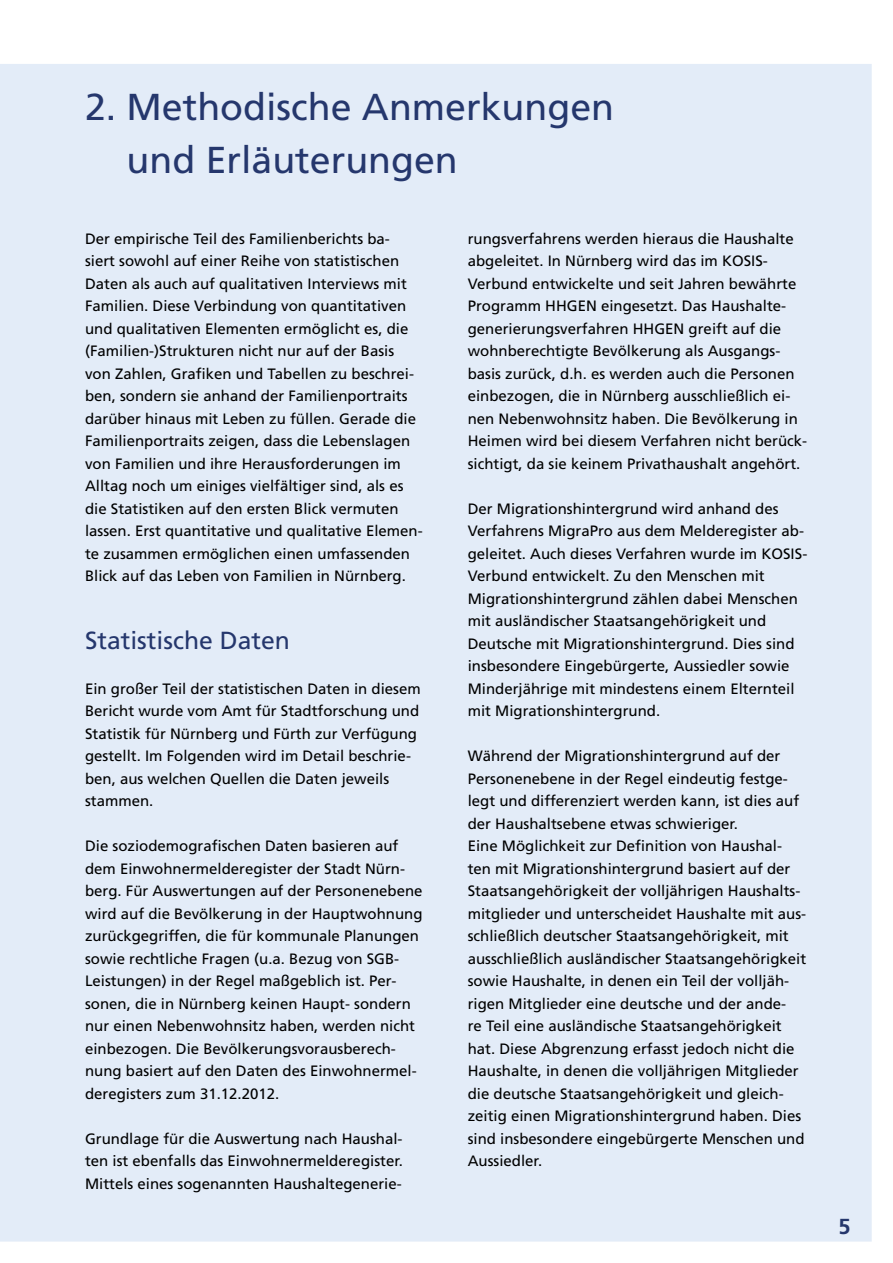
<style>
.page{position:relative;width:893px;height:1263px;background:#fff}
.page>*{position:absolute;margin:0;border:0;box-sizing:border-box;transform-origin:0 0}
.t1{font:37.5px/52.5px "Frutiger";color:#25376d}
.t2{font:24.75px "Frutiger";color:#25376d}
.t3{font:700 21.75px "Frutiger";color:#25376d}
.t4{font:15px/22.5px "Frutiger";color:#000}
</style>
<div class="page">
<div style="left:0;top:64px;width:872px;height:1178px;background:#e3ecf8"></div>
<h1 class="t1" style="left:127px;top:84px;width:489px;text-indent:-41px">2. Methodische Anmerkungen und Erläuterungen</h1>
<p class="t4" style="left:85px;top:229px;width:339px">Der empirische Teil des Familienberichts ba&shy;siert sowohl auf einer Reihe von statistischen Daten als auch auf qualitativen Interviews mit Familien. Diese Verbindung von quantitativen und qualitativen Elementen ermöglicht es, die (Familien-)Strukturen nicht nur auf der Basis von Zahlen, Grafiken und Tabellen zu beschrei&shy;ben, sondern sie anhand der Familienportraits darüber hinaus mit Leben zu füllen. Gerade die Familienportraits zeigen, dass die Lebenslagen von Familien und ihre Herausforderungen im Alltag noch um einiges vielfältiger sind, als es die Statistiken auf den ersten Blick vermuten lassen. Erst quantitative und qualitative Elemen&shy;te zusammen ermöglichen einen umfassenden Blick auf das Leben von Familien in Nürnberg.</p>
<h2 class="t2" style="left:85px;top:630px;width:206px">Statistische Daten</h2>
<p class="t4" style="left:85px;top:679px;width:337px">Ein großer Teil der statistischen Daten in diesem Bericht wurde vom Amt für Stadtforschung und Statistik für Nürnberg und Fürth zur Verfügung gestellt. Im Folgenden wird im Detail beschrie&shy;ben, aus welchen Quellen die Daten jeweils stammen.</p>
<p class="t4" style="left:85px;top:836px;width:339px">Die soziodemografischen Daten basieren auf dem Einwohnermelderegister der Stadt Nürn&shy;berg. Für Auswertungen auf der Personenebene wird auf die Bevölkerung in der Hauptwohnung zurückgegriffen, die für kommunale Planungen sowie rechtliche Fragen (u.a. Bezug von SGB-Leistungen) in der Regel maßgeblich ist. Per&shy;sonen, die in Nürnberg keinen Haupt- sondern nur einen Nebenwohnsitz haben, werden nicht einbezogen. Die Bevölkerungsvorausberech&shy;nung basiert auf den Daten des Einwohnermel&shy;deregisters zum 31.12.2012.</p>
<p class="t4" style="left:85px;top:1128px;width:319px;text-align:justify">Grundlage für die Auswertung nach Haushal&shy;ten ist ebenfalls das Einwohnermelderegister.<br>Mittels eines sogenannten Haushaltegenerie-</p>
<p class="t4" style="left:468px;top:229px;width:341px">rungsverfahrens werden hieraus die Haushalte abgeleitet. In Nürnberg wird das im KOSIS-Verbund entwickelte und seit Jahren bewährte Programm HHGEN eingesetzt. Das Haushalte&shy;generierungsverfahren HHGEN greift auf die wohnberechtigte Bevölkerung als Ausgangs&shy;basis zurück, d.h. es werden auch die Personen einbezogen, die in Nürnberg ausschließlich ei&shy;nen Nebenwohnsitz haben. Die Bevölkerung in Heimen wird bei diesem Verfahren nicht berück&shy;sichtigt, da sie keinem Privathaushalt angehört.</p>
<p class="t4" style="left:468px;top:499px;width:341px">Der Migrationshintergrund wird anhand des Verfahrens MigraPro aus dem Melderegister ab&shy;geleitet. Auch dieses Verfahren wurde im KOSIS-Verbund entwickelt. Zu den Menschen mit Migrationshintergrund zählen dabei Menschen mit ausländischer Staatsangehörigkeit und Deutsche mit Migrationshintergrund. Dies sind insbesondere Eingebürgerte, Aussiedler sowie Minderjährige mit mindestens einem Elternteil mit Migrationshintergrund.</p>
<p class="t4" style="left:468px;top:746px;width:340px">Während der Migrationshintergrund auf der Personenebene in der Regel eindeutig festge&shy;legt und differenziert werden kann, ist dies auf der Haushaltsebene etwas schwieriger.<br>Eine Möglichkeit zur Definition von Haushal&shy;ten mit Migrationshintergrund basiert auf der Staatsangehörigkeit der volljährigen Haushalts&shy;mitglieder und unterscheidet Haushalte mit aus&shy;schließlich deutscher Staatsangehörigkeit, mit ausschließlich ausländischer Staatsangehörigkeit sowie Haushalte, in denen ein Teil der volljäh&shy;rigen Mitglieder eine deutsche und der ande-<br>re Teil eine ausländische Staatsangehörigkeit hat. Diese Abgrenzung erfasst jedoch nicht die Haushalte, in denen die volljährigen Mitglieder die deutsche Staatsangehörigkeit und gleich&shy;zeitig einen Migrationshintergrund haben. Dies sind insbesondere eingebürgerte Menschen und Aussiedler.</p>
<h3 class="t3" style="left:838px;top:1217px;width:14px">5</h3>
</div>
